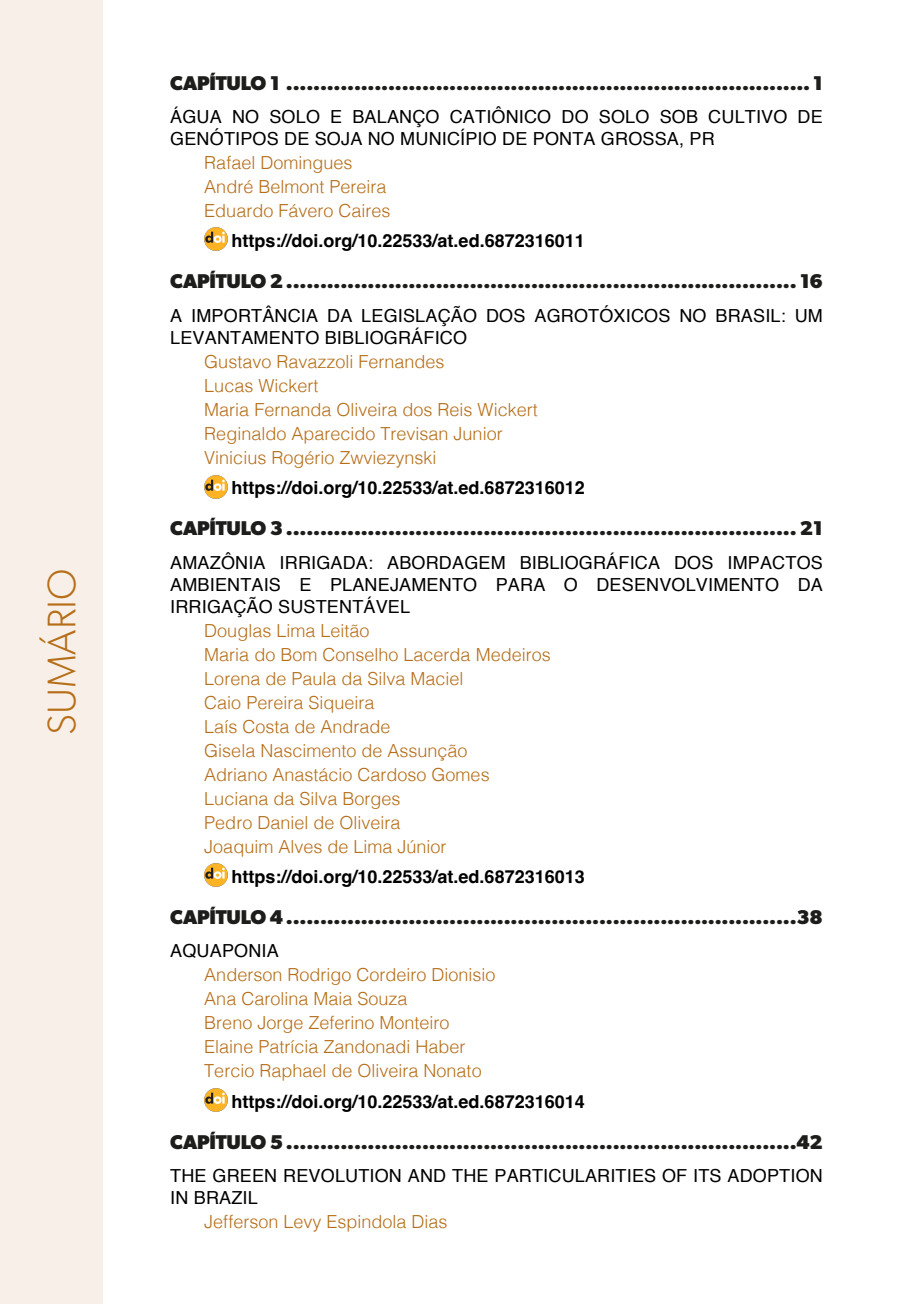
<style>
.page{position:relative;width:908px;height:1304px;background:#fff}
.page>*{position:absolute;margin:0;border:0;box-sizing:border-box;transform-origin:0 0}
.t1{font:300 40px "Gibson";color:#b66e19}
.t2{font:700 20px "Gibson";letter-spacing:-.01em;color:#1d1d1b}
.t3{font:300 18px/24px "Helvetica";color:#b66e19}
.t4{font:18px/22px "Helvetica";letter-spacing:.01em;color:#000}
.t5{font:700 18px "Helvetica";color:#000}
</style>
<div class="page">
<div style="left:0;top:0;width:103px;height:1304px;background:#f8f0e8"></div>
<img style="left:204px;top:228px;width:23px;height:23px">
<img style="left:204px;top:475px;width:23px;height:23px">
<img style="left:204px;top:864px;width:23px;height:23px">
<img style="left:204px;top:1089px;width:23px;height:23px">
<h1 class="t1" style="left:37px;top:735px;width:167px;rotate:-90deg">SUMÁRIO</h1>
<p class="t2" style="left:170px;top:71px;width:653px">CAPÍTULO 1 ............................................................................. 1</p>
<p class="t4" style="left:170px;top:106px;width:653px">ÁGUA NO SOLO E BALANÇO CATIÔNICO DO SOLO SOB CULTIVO DE<br>GENÓTIPOS DE SOJA NO MUNICÍPIO DE PONTA GROSSA, PR</p>
<p class="t3" style="left:204px;top:149px;width:188px">Rafael Domingues<br>André Belmont Pereira<br>Eduardo Fávero Caires</p>
<p class="t5" style="left:231px;top:230px;width:355px">https://doi.org/10.22533/at.ed.6872316011</p>
<p class="t2" style="left:170px;top:270px;width:653px">CAPÍTULO 2 ........................................................................... 16</p>
<p class="t4" style="left:170px;top:305px;width:654px">A IMPORTÂNCIA DA LEGISLAÇÃO DOS AGROTÓXICOS NO BRASIL: UM<br>LEVANTAMENTO BIBLIOGRÁFICO</p>
<p class="t3" style="left:204px;top:348px;width:335px">Gustavo Ravazzoli Fernandes<br>Lucas Wickert<br>Maria Fernanda Oliveira dos Reis Wickert<br>Reginaldo Aparecido Trevisan Junior<br>Vinicius Rogério Zwviezynski</p>
<p class="t5" style="left:231px;top:477px;width:355px">https://doi.org/10.22533/at.ed.6872316012</p>
<p class="t2" style="left:170px;top:516px;width:653px">CAPÍTULO 3 ........................................................................... 21</p>
<p class="t4" style="left:170px;top:552px;width:653px;text-align:justify">AMAZÔNIA IRRIGADA: ABORDAGEM BIBLIOGRÁFICA DOS IMPACTOS AMBIENTAIS E PLANEJAMENTO PARA O DESENVOLVIMENTO DA IRRIGAÇÃO SUSTENTÁVEL</p>
<p class="t3" style="left:204px;top:617px;width:348px">Douglas Lima Leitão<br>Maria do Bom Conselho Lacerda Medeiros<br>Lorena de Paula da Silva Maciel<br>Caio Pereira Siqueira<br>Laís Costa de Andrade<br>Gisela Nascimento de Assunção<br>Adriano Anastácio Cardoso Gomes<br>Luciana da Silva Borges<br>Pedro Daniel de Oliveira<br>Joaquim Alves de Lima Júnior</p>
<p class="t5" style="left:231px;top:866px;width:355px">https://doi.org/10.22533/at.ed.6872316013</p>
<p class="t2" style="left:170px;top:905px;width:653px">CAPÍTULO 4 ...........................................................................38</p>
<p class="t4" style="left:170px;top:941px;width:110px">AQUAPONIA</p>
<p class="t3" style="left:204px;top:962px;width:293px">Anderson Rodrigo Cordeiro Dionisio<br>Ana Carolina Maia Souza<br>Breno Jorge Zeferino Monteiro<br>Elaine Patrícia Zandonadi Haber<br>Tercio Raphael de Oliveira Nonato</p>
<p class="t5" style="left:231px;top:1090px;width:355px">https://doi.org/10.22533/at.ed.6872316014</p>
<p class="t2" style="left:170px;top:1130px;width:653px">CAPÍTULO 5 ...........................................................................42</p>
<p class="t4" style="left:170px;top:1165px;width:653px">THE GREEN REVOLUTION AND THE PARTICULARITIES OF ITS ADOPTION<br>IN BRAZIL</p>
<p class="t3" style="left:204px;top:1208px;width:245px">Jefferson Levy Espindola Dias</p>
</div>
